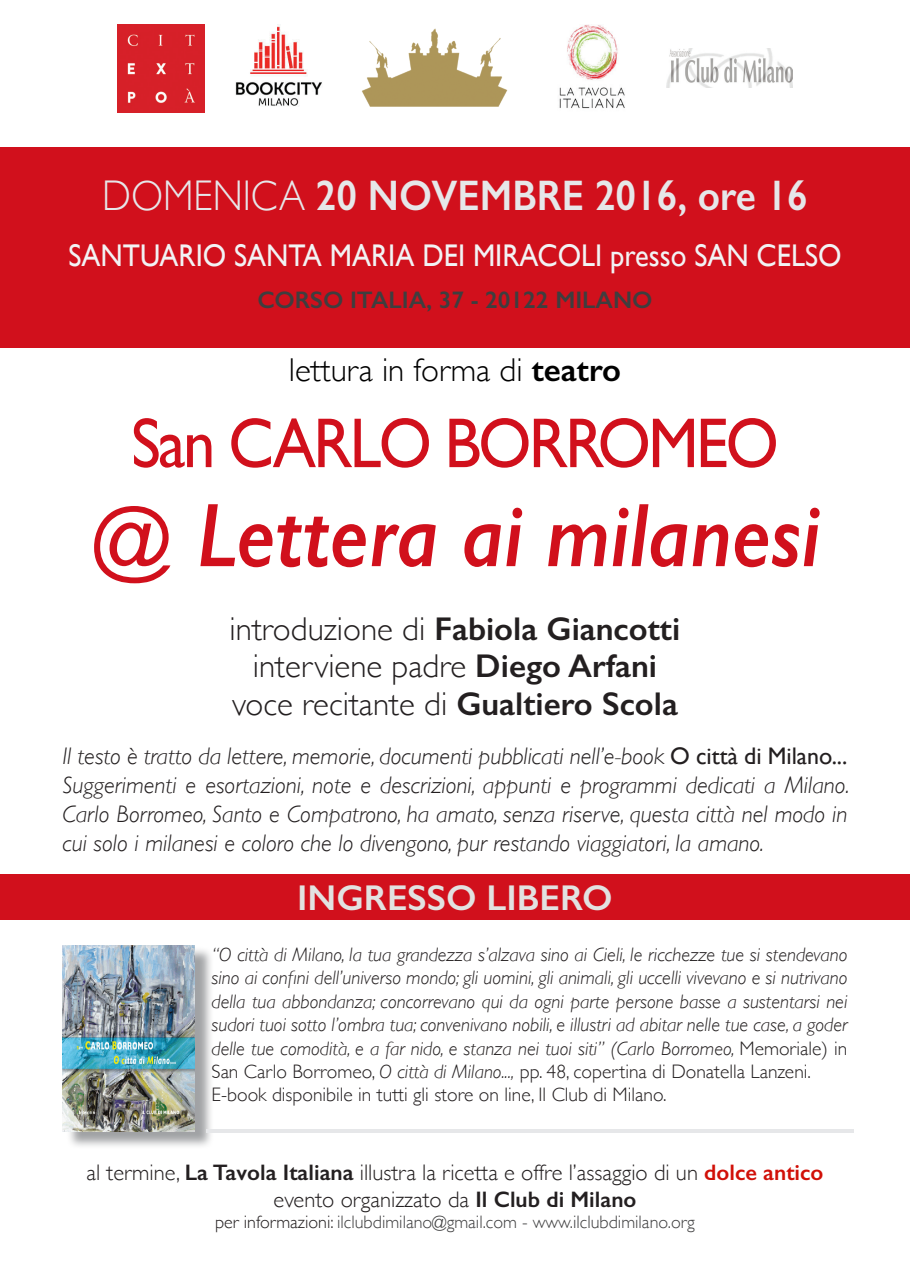
<style>
.page{position:relative;width:910px;height:1280px;background:#fff}
.page>*{position:absolute;margin:0;border:0;box-sizing:border-box;transform-origin:0 0}
.t1{font:italic 600 90.75px "Gill Sans";color:#d1101c;scale:.91 1}
.t2{font:70.95px "Gill Sans";letter-spacing:-.04em;color:#d1101c;scale:.91 1}
.t3{font:600 42.9px "Gill Sans";color:#e6e7e9;scale:.91 1}
.t4{font:600 36px "Gill Sans";color:#e2e2e1}
.t5{font:300 33px "Gill Sans";color:#231f20}
.t6{font:600 33px "Gill Sans";color:#231f20}
.t7{font:300 33px "Gill Sans";color:#000}
.t8{font:31.35px "Gill Sans";color:#f2f3f4;scale:.91 1}
.t9{font:italic 300 24px/28.8px "Gill Sans";color:#231f20;text-align:justify}
.t10{font:600 24px "Gill Sans";color:#3e3e3f}
.t11{font:300 22.5px "Gill Sans";color:#231f20}
.t12{font:italic 300 19.5px/23.4px "Gill Sans";color:#231f20;text-align:justify}
.t13{font:300 19.5px "Gill Sans";color:#231f20}
.t14{font:300 18px "Gill Sans";color:#3e3e3f}
.s1{font-weight:300}
.s2{font-weight:600}
.s3{font-weight:400;font-style:normal;font-size:82.5px}
.s4{font-weight:400;font-style:normal}
.s5{font-style:normal}
.s6{font-weight:600;color:#d11008}
.s7{color:#231f20}
</style>
<div class="page">
<img style="left:235px;top:24px;width:87px;height:82px">
<img style="left:666px;top:49px;width:127px;height:39px">
<img style="left:559px;top:24px;width:66px;height:85px">
<div style="left:66px;top:946px;width:148px;height:203px;background:#828487;opacity:.75"></div>
<img style="left:63px;top:945px;width:131px;height:186px">
<div style="left:0;top:147px;width:910px;height:201px;background:#d1101c"></div>
<img style="left:117px;top:24px;width:87px;height:88px">
<div style="left:0;top:875px;width:910px;height:45px;background:#d1101c"></div>
<hr style="left:206px;top:1129px;width:648px;height:4px;background:#e6e7e9">
<img style="left:362px;top:28px;width:146px;height:79px">
<p class="t3" style="left:102px;top:170px;width:777px"><span class="s1">DOMENICA</span> 20 NOVEMBRE 2016, ore 16</p>
<p class="t8" style="left:68px;top:237px;width:851px">SANTUARIO SANTA MARIA DEI MIRACOLI presso SAN CELSO</p>
<p class="t10" style="left:257px;top:285px;width:397px">CORSO ITALIA, 37 - 20122 MILANO</p>
<p class="t7" style="left:289px;top:344px;width:334px">lettura in forma di <span class="s2">teatro</span></p>
<p class="t2" style="left:131px;top:401px;width:713px">San CARLO BORROMEO</p>
<p class="t1" style="left:90px;top:481px;width:804px"><span class="s3">@</span> Lettera ai milanesi</p>
<p class="t6" style="left:230px;top:608px;width:452px"><span class="s1">introduzione di</span> Fabiola Giancotti</p>
<p class="t5" style="left:253px;top:640px;width:406px">interviene padre <span class="s2">Diego Arfani</span></p>
<p class="t5" style="left:232px;top:678px;width:447px">voce recitante di <span class="s2">Gualtiero Scola</span></p>
<p class="t9" style="left:63px;top:742px;width:788px">Il testo è tratto da lettere, memorie, documenti pubblicati nell’e-book <span class="s4">O città di Milano...<br></span>Suggerimenti e esortazioni, note e descrizioni, appunti e programmi dedicati a Milano.<br>Carlo Borromeo, Santo e Compatrono, ha amato, senza riserve, questa città nel modo in cui solo i milanesi e coloro che lo divengono, pur restando viaggiatori, la amano.</p>
<p class="t4" style="left:297px;top:876px;width:317px">INGRESSO LIBERO</p>
<p class="t12" style="left:212px;top:943px;width:637px">“O città di Milano, la tua grandezza s’alzava sino ai Cieli, le ricchezze tue si stendevano sino ai confini dell’universo mondo; gli uomini, gli animali, gli uccelli vivevano e si nutrivano della tua abbondanza; concorrevano qui da ogni parte persone basse a sustentarsi nei sudori tuoi sotto l’ombra tua; convenivano nobili, e illustri ad abitar nelle tue case, a goder delle tue comodità, e a far nido, e stanza nei tuoi siti” (Carlo Borromeo, <span class="s5">Memoriale) in San Carlo Borromeo,</span> O città di Milano..., <span class="s5">pp. 48, copertina di Donatella Lanzeni.</span></p>
<p class="t13" style="left:212px;top:1080px;width:457px">E-book disponibile in tutti gli store on line, Il Club di Milano.</p>
<p class="t11" style="left:87px;top:1155px;width:738px">al termine, <span class="s2">La Tavola Italiana</span> illustra la ricetta e offre l’assaggio di un <span class="s6">dolce antico</span></p>
<p class="t11" style="left:274px;top:1182px;width:364px">evento organizzato da <span class="s2">Il Club di Milano</span></p>
<p class="t14" style="left:215px;top:1208px;width:481px"><span class="s7">per informazioni:</span> ilclubdimilano@gmail.com - www.ilclubdimilano.org</p>
</div>
